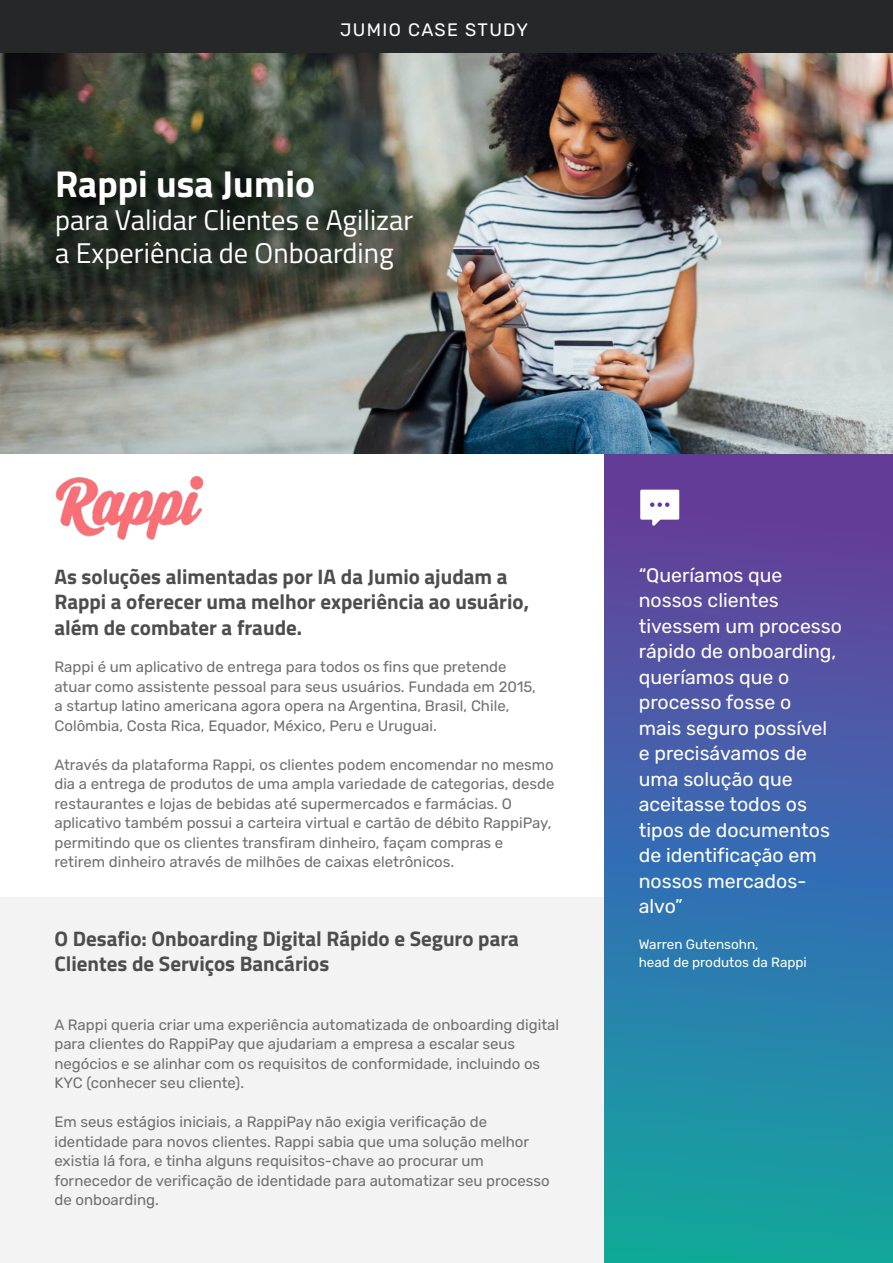
<style>
.page{position:relative;width:893px;height:1263px;background:#fff}
.page>*{position:absolute;margin:0;border:0;box-sizing:border-box;transform-origin:0 0}
.t1{font:700 37.5px "Titillium Web";color:#fff}
.t2{font:28.5px/33px "Titillium Web";color:#fff}
.t3{font:700 21px/25.5px "Titillium Web";color:#4d4d4d}
.t4{font:19.5px/25.5px "Rubik";color:#fff}
.t5{font:18px "Rubik";letter-spacing:.075em;color:#fff}
.t6{font:15px/19.5px "Rubik";color:#707070}
.t7{font:13.5px/18px "Rubik";color:#fff}
</style>
<div class="page">
<div style="left:0;top:898px;width:654px;height:365px;background:#f3f3f3"></div>
<svg style="left:604px;top:453px;width:289px;height:810px;background:#3a6ea6"></svg>
<img style="left:0;top:53px;width:893px;height:400px">
<div style="left:0;top:0;width:893px;height:53px;background:#262729"></div>
<svg style="left:16px;top:132px;width:432px;height:176px;background:#3a4036"></svg>
<svg style="left:640px;top:490px;width:39px;height:36px"></svg>
<img style="left:55px;top:476px;width:148px;height:64px">
<p class="t5" style="left:340px;top:22px;width:189px">JUMIO CASE STUDY</p>
<h1 class="t1" style="left:55px;top:169px;width:262px">Rappi usa Jumio</h1>
<h2 class="t2" style="left:55px;top:206px;width:360px">para Validar Clientes e Agilizar a Experiência de Onboarding</h2>
<h3 class="t3" style="left:54px;top:565px;width:476px">As soluções alimentadas por IA da Jumio ajudam a<br>Rappi a oferecer uma melhor experiência ao usuário, além de combater a fraude.</h3>
<p class="t6" style="left:54px;top:658px;width:483px">Rappi é um aplicativo de entrega para todos os fins que pretende atuar como assistente pessoal para seus usuários. Fundada em 2015, a startup latino americana agora opera na Argentina, Brasil, Chile, Colômbia, Costa Rica, Equador, México, Peru e Uruguai.</p>
<p class="t6" style="left:54px;top:756px;width:502px">Através da plataforma Rappi, os clientes podem encomendar no mesmo dia a entrega de produtos de uma ampla variedade de categorias, desde restaurantes e lojas de bebidas até supermercados e farmácias. O aplicativo também possui a carteira virtual e cartão de débito RappiPay, permitindo que os clientes transfiram dinheiro, façam compras e retirem dinheiro através de milhões de caixas eletrônicos.</p>
<h3 class="t3" style="left:54px;top:927px;width:466px">O Desafio: Onboarding Digital Rápido e Seguro para<br>Clientes de Serviços Bancários</h3>
<p class="t6" style="left:54px;top:1016px;width:506px">A Rappi queria criar uma experiência automatizada de onboarding digital para clientes do RappiPay que ajudariam a empresa a escalar seus negócios e se alinhar com os requisitos de conformidade, incluindo os KYC (conhecer seu cliente).</p>
<p class="t6" style="left:54px;top:1113px;width:497px">Em seus estágios iniciais, a RappiPay não exigia verificação de identidade para novos clientes. Rappi sabia que uma solução melhor existia lá fora, e tinha alguns requisitos-chave ao procurar um fornecedor de verificação de identidade para automatizar seu processo de onboarding.</p>
<p class="t4" style="left:639px;top:563px;width:205px">“Queríamos que nossos clientes tivessem um processo rápido de onboarding, queríamos que o processo fosse o<br>mais seguro possível e precisávamos de uma solução que aceitasse todos os tipos de documentos de identificação em nossos mercados&shy;alvo”</p>
<p class="t7" style="left:639px;top:936px;width:170px">Warren Gutensohn,<br>head de produtos da Rappi</p>
</div>
